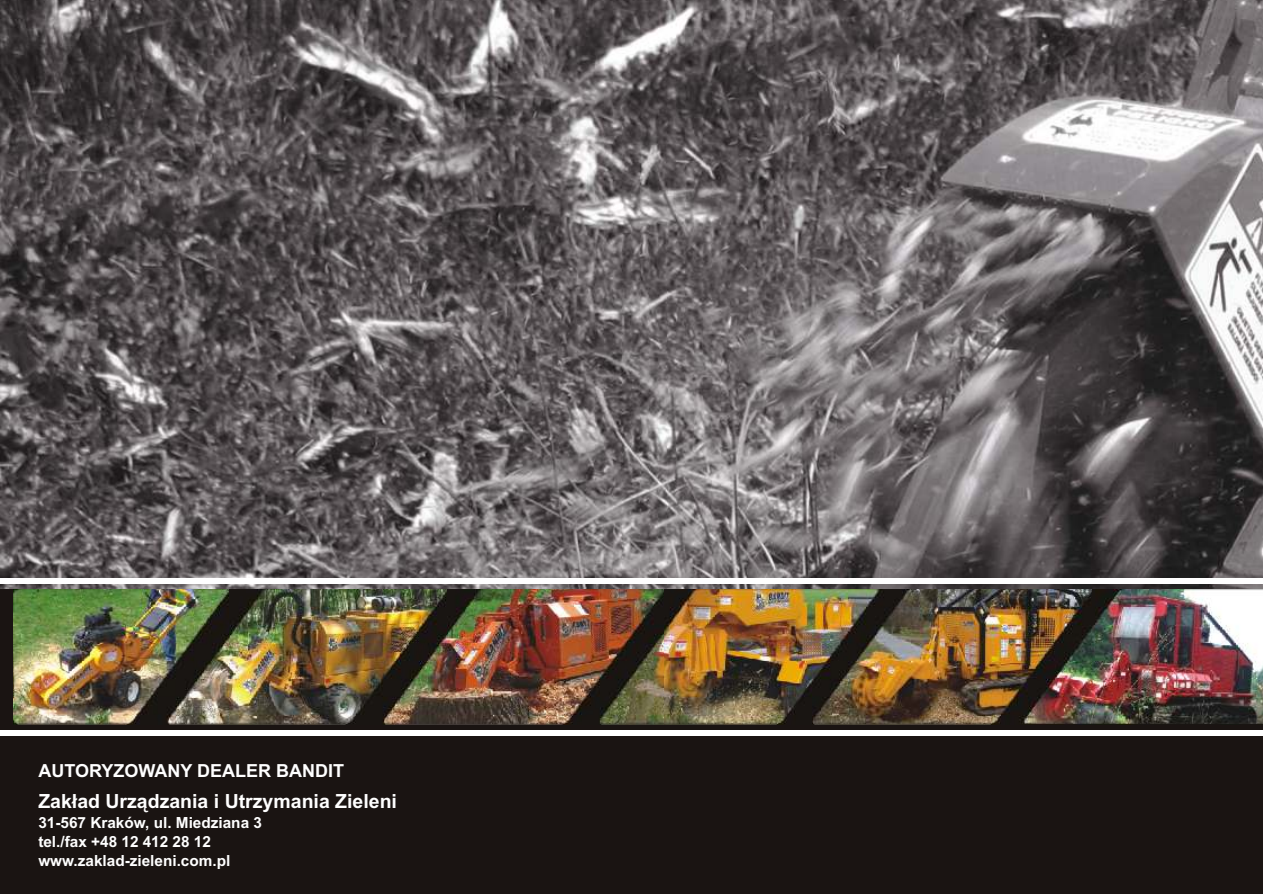
<style>
.page{position:relative;width:1263px;height:894px;background:#fff}
.page>*{position:absolute;margin:0;border:0;box-sizing:border-box;transform-origin:0 0}
.t1{font:700 19.5px "Arial CE";color:#fff}
.t2{font:700 18px "Arial CE";color:#fff}
.t3{font:700 15.3px/18.9px "Arial CE";color:#fff}
</style>
<div class="page">
<svg style="left:0;top:588px;width:1263px;height:142px;background:#26201d"></svg>
<img style="left:1092px;top:589px;width:171px;height:136px">
<img style="left:0;top:0;width:1263px;height:588px">
<div style="left:0;top:579px;width:1263px;height:5px;background:#fff"></div>
<img style="left:663px;top:589px;width:150px;height:136px">
<img style="left:813px;top:589px;width:279px;height:136px">
<img style="left:446px;top:589px;width:217px;height:136px">
<img style="left:228px;top:589px;width:218px;height:136px">
<img style="left:14px;top:589px;width:214px;height:136px">
<div style="left:0;top:736px;width:1263px;height:158px;background:#1a1412"></div>
<p class="t2" style="left:38px;top:764px;width:307px">AUTORYZOWANY DEALER BANDIT</p>
<p class="t1" style="left:38px;top:794px;width:360px">Zak³ad Urz¹dzania i Utrzymania Zieleni</p>
<p class="t3" style="left:38px;top:815px;width:225px">31-567 Kraków, ul. Miedziana 3 tel./fax +48 12 412 28 12 www.zaklad-zieleni.com.pl</p>
</div>
